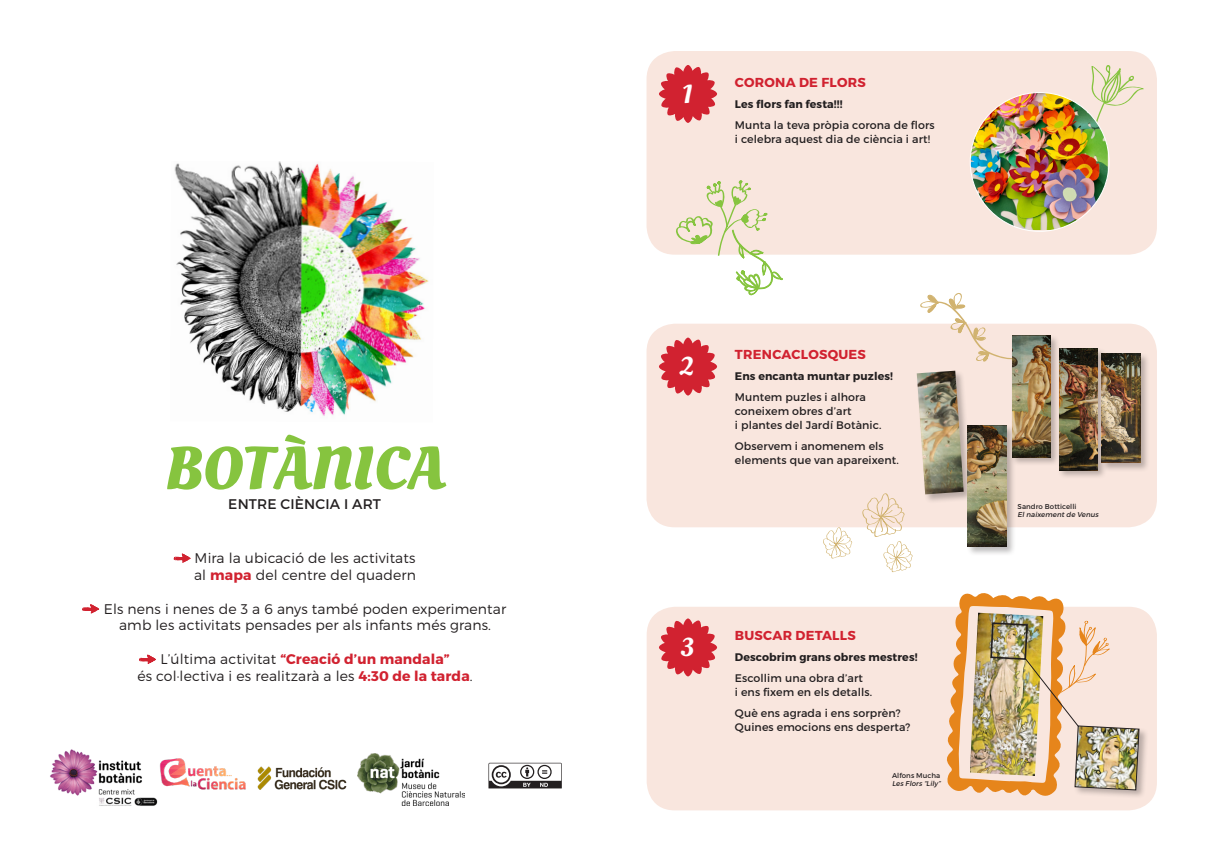
<style>
.page{position:relative;width:1208px;height:859px;background:#fff}
.page>*{position:absolute;margin:0;border:0;box-sizing:border-box;transform-origin:0 0}
.t1{font:26px "Oleo Script";color:#fff}
.t2{font:300 14px/16.8px "Montserrat";letter-spacing:.01em;color:#231f20;text-align:center}
.t3{font:14px "Montserrat";letter-spacing:.015em;color:#231f20}
.t4{font:700 13px "Montserrat";letter-spacing:.02em;color:#d12230}
.t5{font:11px/14px "Montserrat";letter-spacing:.01em;color:#231f20}
.t6{font:700 11px "Montserrat";letter-spacing:.01em;color:#231f20}
.t7{font:italic 7px "Montserrat";color:#231f20}
.t8{font:7px "Montserrat";letter-spacing:.01em;color:#231f20}
.s1{font-weight:700;color:#d12230}
</style>
<div class="page">
<svg style="left:488px;top:763px;width:74px;height:25px"></svg>
<img style="left:258px;top:766px;width:89px;height:23px">
<img style="left:358px;top:753px;width:106px;height:53px">
<img style="left:50px;top:749px;width:108px;height:57px">
<img style="left:157px;top:757px;width:89px;height:34px">
<img style="left:174px;top:161px;width:255px;height:255px">
<svg style="left:167px;top:435px;width:279px;height:55px"></svg>
<div style="left:646px;top:607px;width:511px;height:203px;background:#f9e6de;border-radius:28px"></div>
<div style="left:646px;top:51px;width:511px;height:204px;background:#f9e6de;border-radius:28px"></div>
<svg style="left:659px;top:65px;width:58px;height:58px"></svg>
<div style="left:646px;top:324px;width:511px;height:203px;background:#f9e6de;border-radius:28px"></div>
<svg style="left:822px;top:527px;width:30px;height:32px"></svg>
<svg style="left:861px;top:493px;width:52px;height:79px"></svg>
<svg style="left:919px;top:293px;width:99px;height:69px"></svg>
<svg style="left:659px;top:338px;width:58px;height:57px"></svg>
<svg style="left:659px;top:618px;width:58px;height:58px"></svg>
<svg style="left:1091px;top:65px;width:53px;height:41px"></svg>
<svg style="left:676px;top:180px;width:107px;height:116px"></svg>
<img style="left:971px;top:93px;width:136px;height:137px">
<div style="left:916px;top:369px;width:57px;height:135px;background:#231f20;opacity:.3"></div>
<img style="left:916px;top:371px;width:47px;height:123px">
<div style="left:966px;top:424px;width:50px;height:132px;background:#231f20;opacity:.3"></div>
<img style="left:968px;top:425px;width:38px;height:122px">
<div style="left:1011px;top:334px;width:49px;height:133px;background:#231f20;opacity:.3"></div>
<img style="left:1012px;top:336px;width:38px;height:121px">
<div style="left:1057px;top:348px;width:50px;height:132px;background:#231f20;opacity:.3"></div>
<img style="left:1059px;top:349px;width:38px;height:121px">
<div style="left:1100px;top:353px;width:49px;height:119px;background:#231f20;opacity:.3"></div>
<img style="left:1101px;top:354px;width:39px;height:109px">
<div style="left:1074px;top:725px;width:74px;height:74px;background:#231f20;opacity:.3"></div>
<img style="left:947px;top:593px;width:192px;height:204px">
<svg style="left:174px;top:553px;width:17px;height:10px"></svg>
<svg style="left:82px;top:604px;width:17px;height:10px"></svg>
<svg style="left:139px;top:654px;width:17px;height:10px"></svg>
<p class="t3" style="left:228px;top:495px;width:154px">ENTRE CIÈNCIA I ART</p>
<p class="t2" style="left:195px;top:549px;width:222px">Mira la ubicació de les activitats</p>
<p class="t2" style="left:194px;top:566px;width:223px">al <span class="s1">mapa</span> del centre del quadern</p>
<p class="t2" style="left:104px;top:600px;width:404px">Els nens i nenes de 3 a 6 anys també poden experimentar amb les activitats pensades per als infants més grans.</p>
<p class="t2" style="left:137px;top:650px;width:337px">L’última activitat <span class="s1">“Creació d’un mandala”<br></span>és col·lectiva i es realitzarà a les <span class="s1">4:30 de la tarda</span>.</p>
<p class="t1" style="left:682px;top:78px;width:11px">1</p>
<p class="t4" style="left:735px;top:74px;width:132px">CORONA DE FLORS</p>
<p class="t6" style="left:735px;top:97px;width:109px">Les flors fan festa!!!</p>
<p class="t5" style="left:735px;top:118px;width:201px">Munta la teva pròpia corona de flors i celebra aquest dia de ciència i art!</p>
<p class="t1" style="left:680px;top:351px;width:14px">2</p>
<p class="t4" style="left:735px;top:347px;width:133px">TRENCACLOSQUES</p>
<p class="t6" style="left:735px;top:370px;width:160px">Ens encanta muntar puzles!</p>
<p class="t5" style="left:735px;top:390px;width:148px">Muntem puzles i alhora coneixem obres d’art<br>i plantes del Jardí Botànic.</p>
<p class="t5" style="left:735px;top:439px;width:165px">Observem i anomenem els elements que van apareixent.</p>
<p class="t1" style="left:681px;top:632px;width:14px">3</p>
<p class="t4" style="left:735px;top:627px;width:122px">BUSCAR DETALLS</p>
<p class="t6" style="left:735px;top:650px;width:184px">Descobrim grans obres mestres!</p>
<p class="t5" style="left:735px;top:671px;width:130px">Escollim una obra d’art</p>
<p class="t5" style="left:735px;top:685px;width:139px">i ens fixem en els detalls.</p>
<p class="t5" style="left:735px;top:706px;width:167px">Què ens agrada i ens sorprèn?</p>
<p class="t5" style="left:735px;top:720px;width:177px">Quines emocions ens desperta?</p>
<p class="t8" style="left:892px;top:771px;width:50px">Alfons Mucha</p>
<p class="t7" style="left:892px;top:779px;width:51px">Les Flors “Lily ”</p>
<p class="t8" style="left:1017px;top:502px;width:60px">Sandro Botticelli</p>
<p class="t7" style="left:1017px;top:510px;width:84px">El naixement de Venus</p>
</div>
